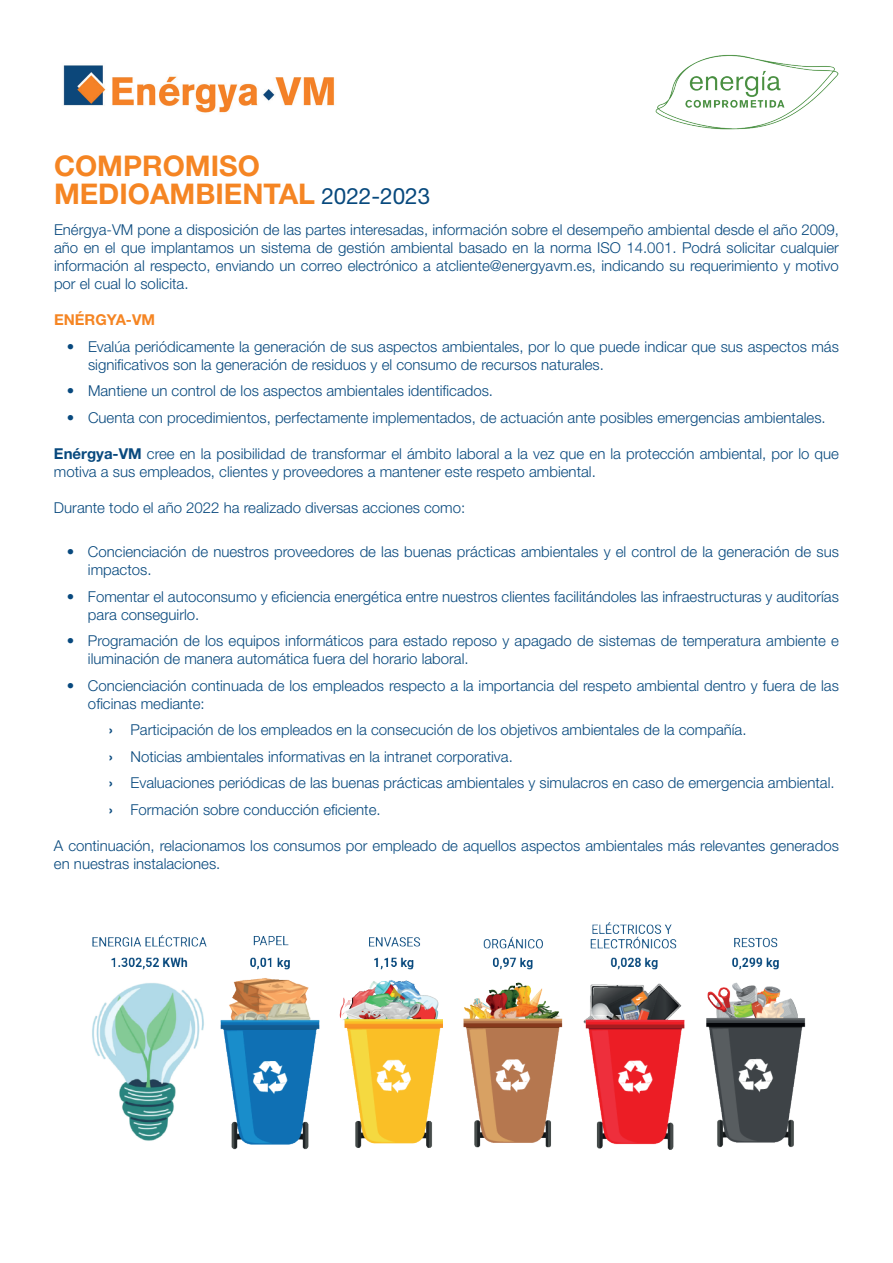
<style>
.page{position:relative;width:893px;height:1263px;background:#fff}
.page>*{position:absolute;margin:0;border:0;box-sizing:border-box;transform-origin:0 0}
.t1{font:700 28.5px/28.5px "Helvetica Neue LT Std";color:#f58523}
.t2{font:300 15px/18px "Helvetica Neue LT Std";color:#08497e}
.t3{font:700 15px "Helvetica Neue LT Std";color:#f58523}
.s1{font-weight:400;font-size:22.5px;color:#08497d}
.s2{font-weight:700}
</style>
<div class="page">
<img style="left:655px;top:54px;width:184px;height:75px">
<img style="left:63px;top:65px;width:272px;height:48px">
<img style="left:92px;top:922px;width:714px;height:228px">
<h1 class="t1" style="left:54px;top:151px;width:378px">COMPROMISO<br>MEDIOAMBIENTAL <span class="s1">2022-2023</span></h1>
<p class="t2" style="left:54px;top:220px;width:786px;text-align:justify">Enérgya-VM pone a disposición de las partes interesadas, información sobre el desempeño ambiental desde el año 2009, año en el que implantamos un sistema de gestión ambiental basado en la norma ISO 14.001. Podrá solicitar cualquier información al respecto, enviando un correo electrónico a atcliente@energyavm.es, indicando su requerimiento y motivo por el cual lo solicita.</p>
<p class="t3" style="left:54px;top:310px;width:103px">ENÉRGYA-VM</p>
<p class="t2" style="left:88px;top:337px;width:752px;text-indent:-21px">• Evalúa periódicamente la generación de sus aspectos ambientales, por lo que puede indicar que sus aspectos más significativos son la generación de residuos y el consumo de recursos naturales.</p>
<p class="t2" style="left:67px;top:381px;width:428px">• Mantiene un control de los aspectos ambientales identificados.</p>
<p class="t2" style="left:67px;top:408px;width:760px">• Cuenta con procedimientos, perfectamente implementados, de actuación ante posibles emergencias ambientales.</p>
<p class="t2" style="left:54px;top:444px;width:786px"><span class="s2">Enérgya-VM</span> cree en la posibilidad de transformar el ámbito laboral a la vez que en la protección ambiental, por lo que motiva a sus empleados, clientes y proveedores a mantener este respeto ambiental.</p>
<p class="t2" style="left:54px;top:498px;width:413px">Durante todo el año 2022 ha realizado diversas acciones como:</p>
<p class="t2" style="left:88px;top:542px;width:752px;text-indent:-21px">• Concienciación de nuestros proveedores de las buenas prácticas ambientales y el control de la generación de sus impactos.</p>
<p class="t2" style="left:88px;top:587px;width:752px;text-indent:-21px">• Fomentar el autoconsumo y eficiencia energética entre nuestros clientes facilitándoles las infraestructuras y auditorías para conseguirlo.</p>
<p class="t2" style="left:88px;top:631px;width:752px;text-indent:-21px">• Programación de los equipos informáticos para estado reposo y apagado de sistemas de temperatura ambiente e iluminación de manera automática fuera del horario laboral.</p>
<p class="t2" style="left:88px;top:676px;width:752px;text-indent:-21px">• Concienciación continuada de los empleados respecto a la importancia del respeto ambiental dentro y fuera de las oficinas mediante:</p>
<p class="t2" style="left:109px;top:716px;width:727px;line-height:26.5px"><span class="s2">›</span> Participación de los empleados en la consecución de los objetivos ambientales de la compañía.<br><span class="s2">›</span> Noticias ambientales informativas en la intranet corporativa.<br><span class="s2">›</span> Evaluaciones periódicas de las buenas prácticas ambientales y simulacros en caso de emergencia ambiental. <span class="s2">›</span> Formación sobre conducción eficiente.</p>
<p class="t2" style="left:54px;top:836px;width:786px">A continuación, relacionamos los consumos por empleado de aquellos aspectos ambientales más relevantes generados en nuestras instalaciones.</p>
</div>
